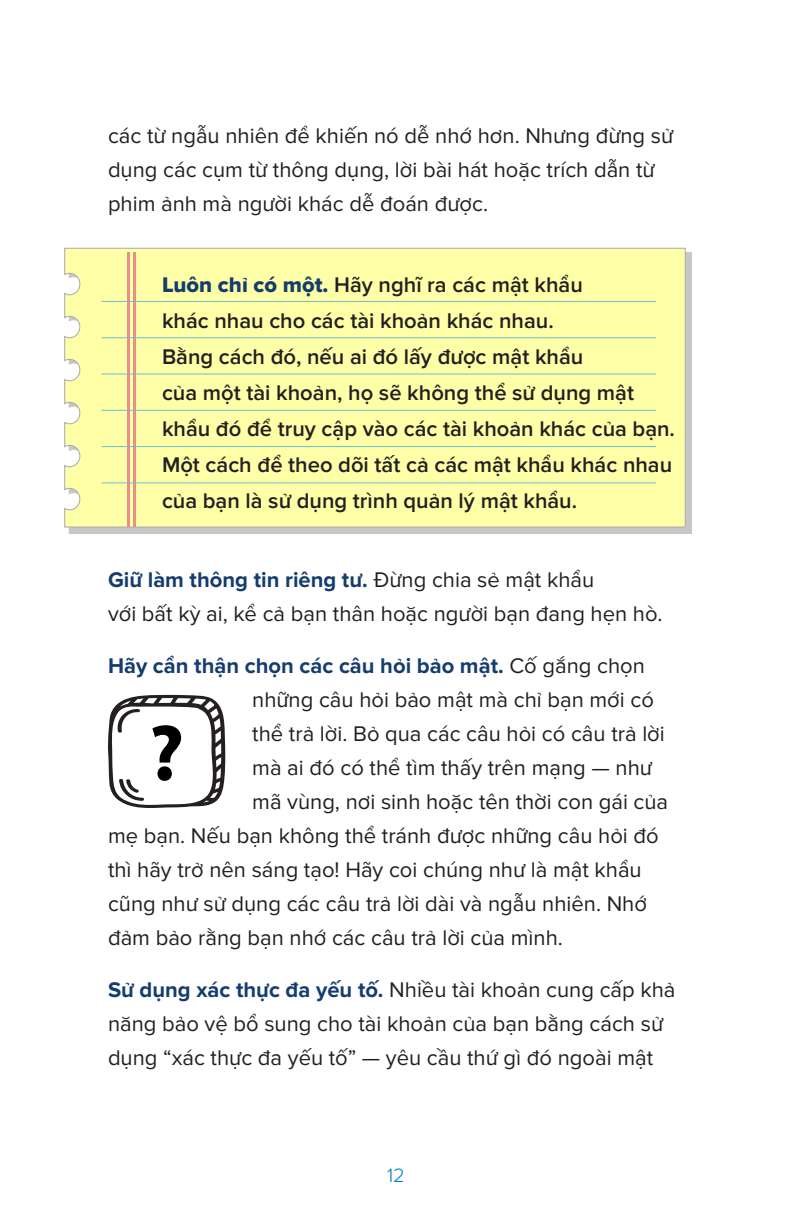
<style>
.page{position:relative;width:792px;height:1224px;background:#fff}
.page>*{position:absolute;margin:0;border:0;box-sizing:border-box;transform-origin:0 0}
.t1{font:700 80px "Myriad Pro";color:#000}
.t2{font:22px/34px "Proxima Nova";color:#231f20}
.t3{font:600 22px/36px "Proxima Nova";color:#231f20}
.t4{font:700 22px "Proxima Nova";color:#153c6e}
.t5{font:300 20px "Proxima Nova";color:#007dbb}
.s1{font-family:"Proxima Nova Extrabld";font-weight:400;color:#153c6e}
.s2{font-weight:700;color:#153c6e}
.s3{font-weight:400;color:#231f20}
</style>
<div class="page">
<div style="left:69px;top:252px;width:623px;height:282px;background:#c9c7c4"></div>
<div style="left:64px;top:248px;width:622px;height:280px;background:#ffffa8"></div>
<hr style="left:133px;top:252px;width:3px;height:274px;background:#e88f8c">
<hr style="left:127px;top:252px;width:3px;height:274px;background:#e88f8c">
<hr style="left:102px;top:301px;width:554px;height:1px;background:#6bbdd1">
<hr style="left:102px;top:337px;width:554px;height:1px;background:#6bbdd1">
<hr style="left:102px;top:374px;width:554px;height:1px;background:#6bbdd1">
<hr style="left:102px;top:410px;width:554px;height:1px;background:#6bbdd1">
<hr style="left:102px;top:446px;width:554px;height:1px;background:#6bbdd1">
<hr style="left:102px;top:482px;width:554px;height:1px;background:#6bbdd1">
<svg style="left:108px;top:695px;width:117px;height:113px"></svg>
<p class="t2" style="left:108px;top:119px;width:567px">các từ ngẫu nhiên để khiến nó dễ nhớ hơn. Nhưng đừng sử dụng các cụm từ thông dụng, lời bài hát hoặc trích dẫn từ phim ảnh mà người khác dễ đoán được.</p>
<p class="t3" style="left:162px;top:267px;width:515px"><span class="s1">Luôn chỉ có một.</span> Hãy nghĩ ra các mật khẩu<br>khác nhau cho các tài khoản khác nhau.<br>Bằng cách đó, nếu ai đó lấy được mật khẩu<br>của một tài khoản, họ sẽ không thể sử dụng mật khẩu đó để truy cập vào các tài khoản khác của bạn.<br>Một cách để theo dõi tất cả các mật khẩu khác nhau của bạn là sử dụng trình quản lý mật khẩu.</p>
<p class="t2" style="left:108px;top:563px;width:556px"><span class="s2">Giữ làm thông tin riêng tư.</span> Đừng chia sẻ mật khẩu<br>với bất kỳ ai, kể cả bạn thân hoặc người bạn đang hẹn hò.</p>
<p class="t4" style="left:108px;top:653px;width:538px">Hãy cẩn thận chọn các câu hỏi bảo mật. <span class="s3">Cố gắng chọn</span></p>
<p class="t2" style="left:252px;top:683px;width:403px">những câu hỏi bảo mật mà chỉ bạn mới có</p>
<p class="t2" style="left:252px;top:717px;width:414px">thể trả lời. Bỏ qua các câu hỏi có câu trả lời</p>
<p class="t2" style="left:252px;top:751px;width:401px">mà ai đó có thể tìm thấy trên mạng — như</p>
<p class="t2" style="left:252px;top:785px;width:417px">mã vùng, nơi sinh hoặc tên thời con gái của</p>
<p class="t2" style="left:108px;top:819px;width:552px">mẹ bạn. Nếu bạn không thể tránh được những câu hỏi đó</p>
<p class="t2" style="left:108px;top:853px;width:535px">thì hãy trở nên sáng tạo! Hãy coi chúng như là mật khẩu</p>
<p class="t2" style="left:108px;top:887px;width:541px">cũng như sử dụng các câu trả lời dài và ngẫu nhiên. Nhớ</p>
<p class="t2" style="left:108px;top:921px;width:456px">đảm bảo rằng bạn nhớ các câu trả lời của mình.</p>
<p class="t2" style="left:108px;top:973px;width:569px"><span class="s2">Sử dụng xác thực đa yếu tố.</span> Nhiều tài khoản cung cấp khả năng bảo vệ bổ sung cho tài khoản của bạn bằng cách sử dụng “xác thực đa yếu tố” — yêu cầu thứ gì đó ngoài mật</p>
<p class="t1" style="left:149px;top:701px;width:37px">?</p>
<p class="t5" style="left:387px;top:1164px;width:19px">12</p>
</div>
